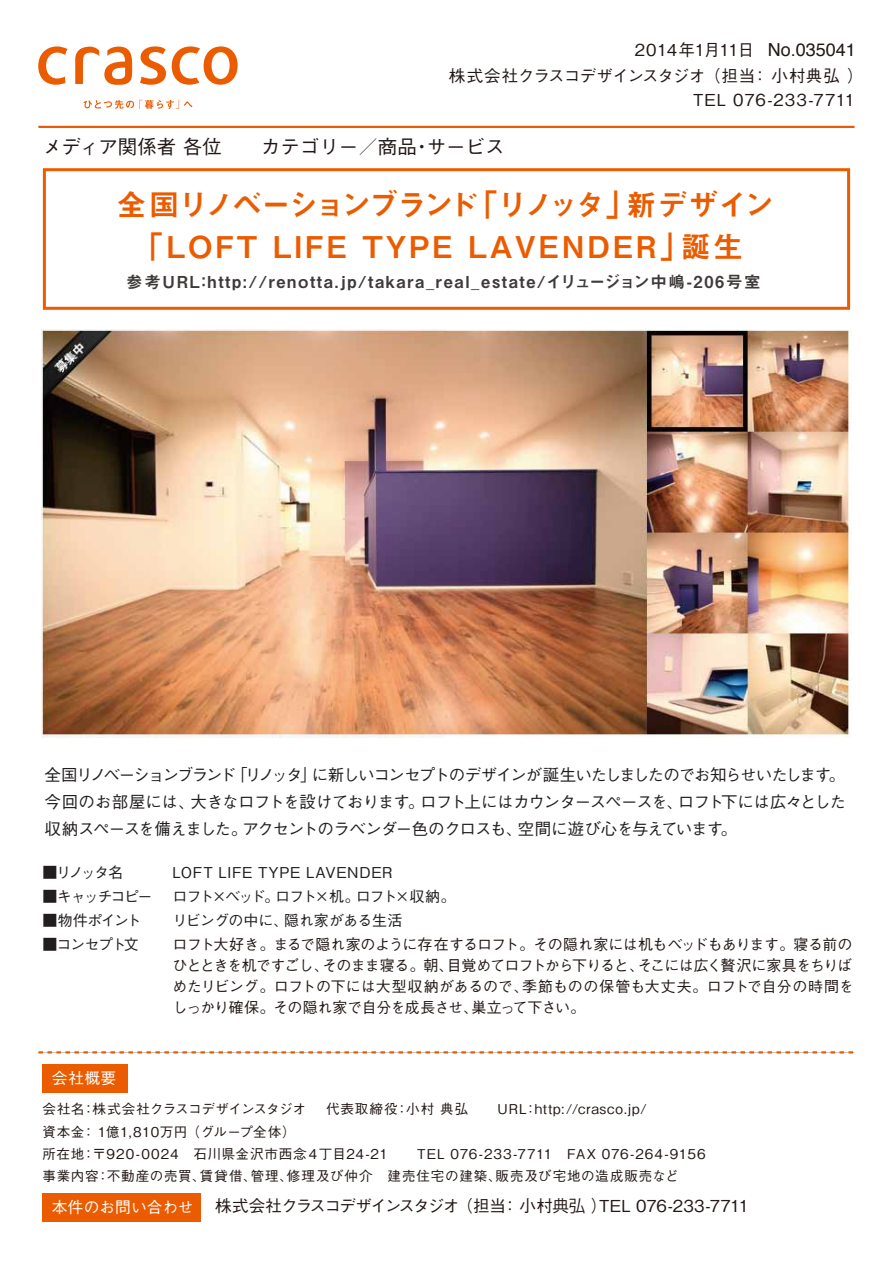
<style>
.page{position:relative;width:893px;height:1263px;background:#fff}
.page>*{position:absolute;margin:0;border:0;box-sizing:border-box;transform-origin:0 0}
.t1{font:30px/42px "Midashi Go Pro MB31";letter-spacing:.06em;color:#eb5c01;text-align:center}
.t2{font:500 19.5px "Gothic BBB Pro";color:#221815}
.t3{font:500 16.5px/27px "Gothic BBB Pro";letter-spacing:-.055em;color:#221e1f;text-align:justify}
.t4{font:16.5px "Midashi Go Pro MB31";letter-spacing:.1em;color:#3e3a39}
.t5{font:500 16.5px/25.8px "Gothic BBB Pro";letter-spacing:-.01em;color:#221815}
.t6{font:500 16.5px "Gothic BBB Pro";letter-spacing:-.035em;color:#221815}
.t7{font:500 16.5px "Gothic BBB Pro";letter-spacing:.06em;color:#221815}
.t8{font:500 15.75px "Gothic BBB Pro";letter-spacing:.005em;color:#fff}
.t9{font:500 15px/21px "Gothic BBB Pro";letter-spacing:-.015em;color:#221815;text-align:justify}
.t10{font:500 15px/24px "Gothic BBB Pro";color:#221e1f}
.t11{font:500 15px "Gothic BBB Pro";letter-spacing:-.05em;color:#221e1f}
.t12{font:500 15px "Gothic BBB Pro";letter-spacing:-.105em;color:#221e1f}
.t13{font:500 13.5px/22px "Gothic BBB Pro";letter-spacing:.055em;color:#221815}
.s1{font-family:"Helvetica";font-weight:400;font-size:18px}
.s2{font-family:"Koz Go Pro";font-weight:400}
</style>
<div class="page">
<hr style="left:38px;top:126px;width:816px;height:2px;background:#eb5c01">
<svg style="left:38px;top:1051px;width:816px;height:2px"></svg>
<svg style="left:43px;top:168px;width:807px;height:142px"></svg>
<div style="left:42px;top:1194px;width:159px;height:28px;background:#eb5c01"></div>
<div style="left:42px;top:1064px;width:86px;height:28px;background:#eb5c01"></div>
<svg style="left:83px;top:100px;width:109px;height:9px"></svg>
<svg style="left:140px;top:46px;width:26px;height:39px"></svg>
<svg style="left:38px;top:46px;width:30px;height:39px"></svg>
<svg style="left:75px;top:47px;width:57px;height:38px"></svg>
<svg style="left:172px;top:46px;width:66px;height:39px"></svg>
<img style="left:42px;top:329px;width:810px;height:408px">
<p class="t5" style="left:449px;top:35px;width:416px;text-indent:186px">2014年1月11日 <span class="s1">No.035041</span>株式会社クラスコデザインスタジオ （担当： 小村典弘 ）</p>
<p class="t7" style="left:693px;top:86px;width:164px">TEL 076-233-7711</p>
<h2 class="t2" style="left:43px;top:131px;width:463px">メディア関係者 各位　　カテゴリー／商品・サービス</h2>
<h1 class="t1" style="left:117px;top:180px;width:659px">全国リノベーションブランド「リノッタ」新デザイン「LOFT LIFE TYPE LAVENDER」誕生</h1>
<p class="t4" style="left:126px;top:269px;width:636px">参考URL：http://renotta.jp/takara_real_estate/イリュージョン中嶋-206号室</p>
<p class="t3" style="left:45px;top:759px;width:803px">全国リノベーションブランド「リノッタ」に新しいコンセプトのデザインが誕生いたしましたのでお知らせいたします。今回のお部屋には、大きなロフトを設けております。ロフト上にはカウンタースペースを、ロフト下には広々とした収納スペースを備えました。アクセントのラベンダー色のクロスも、空間に遊び心を与えています。</p>
<p class="t11" style="left:42px;top:860px;width:82px">■リノッタ名</p>
<p class="t12" style="left:42px;top:884px;width:111px">■キャッチコピー</p>
<p class="t11" style="left:42px;top:908px;width:100px">■物件ポイント</p>
<p class="t11" style="left:42px;top:932px;width:98px">■コンセプト文</p>
<p class="t8" style="left:52px;top:1065px;width:66px">会社概要</p>
<p class="t10" style="left:172px;top:858px;width:285px">LOFT LIFE TYPE LAVENDER<br>ロフト×ベッド。ロフト×机。ロフト×収納。リビングの中に、隠れ家がある生活</p>
<p class="t9" style="left:172px;top:932px;width:683px">ロフト大好き。まるで隠れ家のように存在するロフト。その隠れ家には机もベッドもあります。寝る前のひとときを机ですごし、そのまま寝る。朝、目覚めてロフトから下りると、そこには広く贅沢に家具をちりばめたリビング。ロフトの下には大型収納があるので、季節ものの保管も大丈夫。ロフトで自分の時間をしっかり確保。その隠れ家で自分を成長させ、巣立って下さい。</p>
<p class="t13" style="left:42px;top:1097px;width:665px">会社名：株式会社クラスコデザインスタジオ 　代表取締役：小村 典弘　　URL：http://crasco.jp/<br>資本金： 1億1,810万円 （グループ全体）<br>所在地：〒920-0024　石川県金沢市西念４丁目24-21　　TEL 076-233-7711　FAX 076-264-9156事業内容：不動産の売買、賃貸借、管理、修理及び仲介　建売住宅の建築、販売及び宅地の造成販売など</p>
<p class="t8" style="left:52px;top:1194px;width:143px">本件のお問い合わせ</p>
<p class="t6" style="left:215px;top:1193px;width:535px">株式会社クラスコデザインスタジオ （担当： 小村<span class="s2">典弘</span> ）TEL 076-233-7711</p>
</div>
